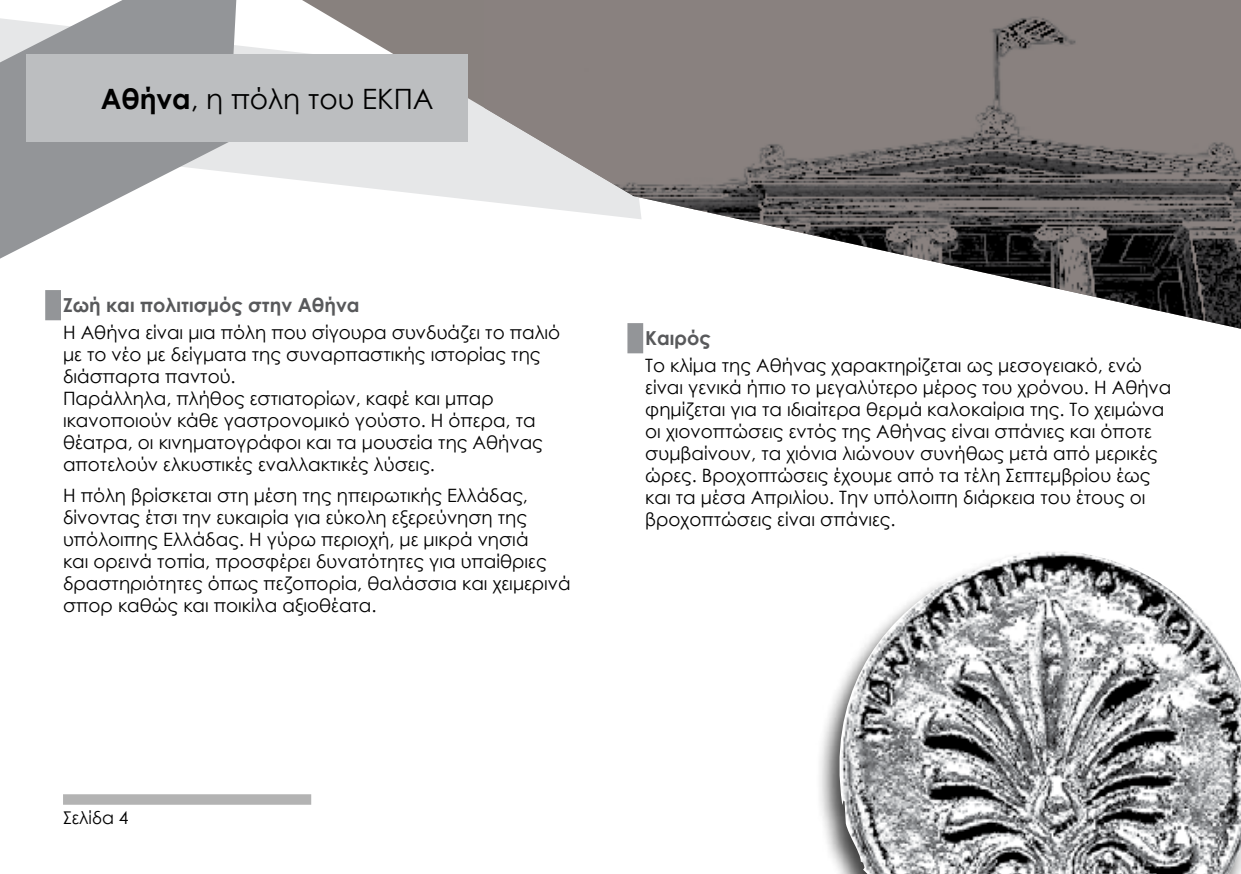
<style>
.page{position:relative;width:1241px;height:874px;background:#fff}
.page>*{position:absolute;margin:0;border:0;box-sizing:border-box;transform-origin:0 0}
.t1{font:28px "Century Gothic";color:#000}
.t2{font:700 19.25px "Century Gothic";color:#58595b}
.t3{font:18.38px/21.9px "Century Gothic";color:#000}
.t4{font:17.5px "Century Gothic";color:#000}
.s1{font-weight:700}
</style>
<div class="page">
<svg style="left:239px;top:46px;width:59px;height:134px;background:#e8e9ea"></svg>
<svg style="left:298px;top:0;width:186px;height:201px"></svg>
<img style="left:484px;top:0;width:756px;height:340px">
<svg style="left:63px;top:794px;width:248px;height:10px;background:#b5b5b5"></svg>
<svg style="left:0;top:0;width:239px;height:259px;fill:#939598"></svg>
<div style="left:26px;top:55px;width:442px;height:87px;background:#bcbec0"></div>
<div style="left:45px;top:298px;width:16px;height:14px;background:#939598"></div>
<div style="left:627px;top:331px;width:16px;height:14px;background:#939598"></div>
<div style="left:815px;top:549px;width:425px;height:324px;background:#000;opacity:.75"></div>
<img style="left:826px;top:551px;width:414px;height:322px">
<h1 class="t1" style="left:101px;top:79px;width:334px"><span class="s1">Aθήνα</span>, η πόλη του ΕΚΠΑ</h1>
<p class="t2" style="left:63px;top:290px;width:298px">Ζωή και πολιτισμός στην Αθήνα</p>
<p class="t3" style="left:63px;top:321px;width:498px">Η Αθήνα είναι μια πόλη που σίγουρα συνδυάζει το παλιό με το νέο με δείγματα της συναρπαστικής ιστορίας της διάσπαρτα παντού.<br>Παράλληλα, πλήθος εστιατορίων, καφέ και μπαρ ικανοποιούν κάθε γαστρονομικό γούστο. Η όπερα, τα θέατρα, οι κινηματογράφοι και τα μουσεία της Αθήνας αποτελούν ελκυστικές εναλλακτικές λύσεις.</p>
<p class="t3" style="left:63px;top:484px;width:509px">Η πόλη βρίσκεται στη μέση της ηπειρωτικής Ελλάδας, δίνοντας έτσι την ευκαιρία για εύκολη εξερεύνηση της υπόλοιπης Ελλάδας. Η γύρω περιοχή, με μικρά νησιά<br>και ορεινά τοπία, προσφέρει δυνατότητες για υπαίθριες δραστηριότητες όπως πεζοπορία, θαλάσσια και χειμερινά σπορ καθώς και ποικίλα αξιοθέατα.</p>
<p class="t2" style="left:645px;top:323px;width:67px">Καιρός</p>
<p class="t3" style="left:645px;top:354px;width:527px">Το κλίμα της Αθήνας χαρακτηρίζεται ως μεσογειακό, ενώ είναι γενικά ήπιο το μεγαλύτερο μέρος του χρόνου. Η Αθήνα φημίζεται για τα ιδιαίτερα θερμά καλοκαίρια της. Το χειμώνα οι χιονοπτώσεις εντός της Αθήνας είναι σπάνιες και όποτε συμβαίνουν, τα χιόνια λιώνουν συνήθως μετά από μερικές ώρες. Βροχοπτώσεις έχουμε από τα τέλη Σεπτεμβρίου έως και τα μέσα Απριλίου. Την υπόλοιπη διάρκεια του έτους οι βροχοπτώσεις είναι σπάνιες.</p>
<p class="t4" style="left:63px;top:805px;width:67px">Σελίδα 4</p>
</div>
